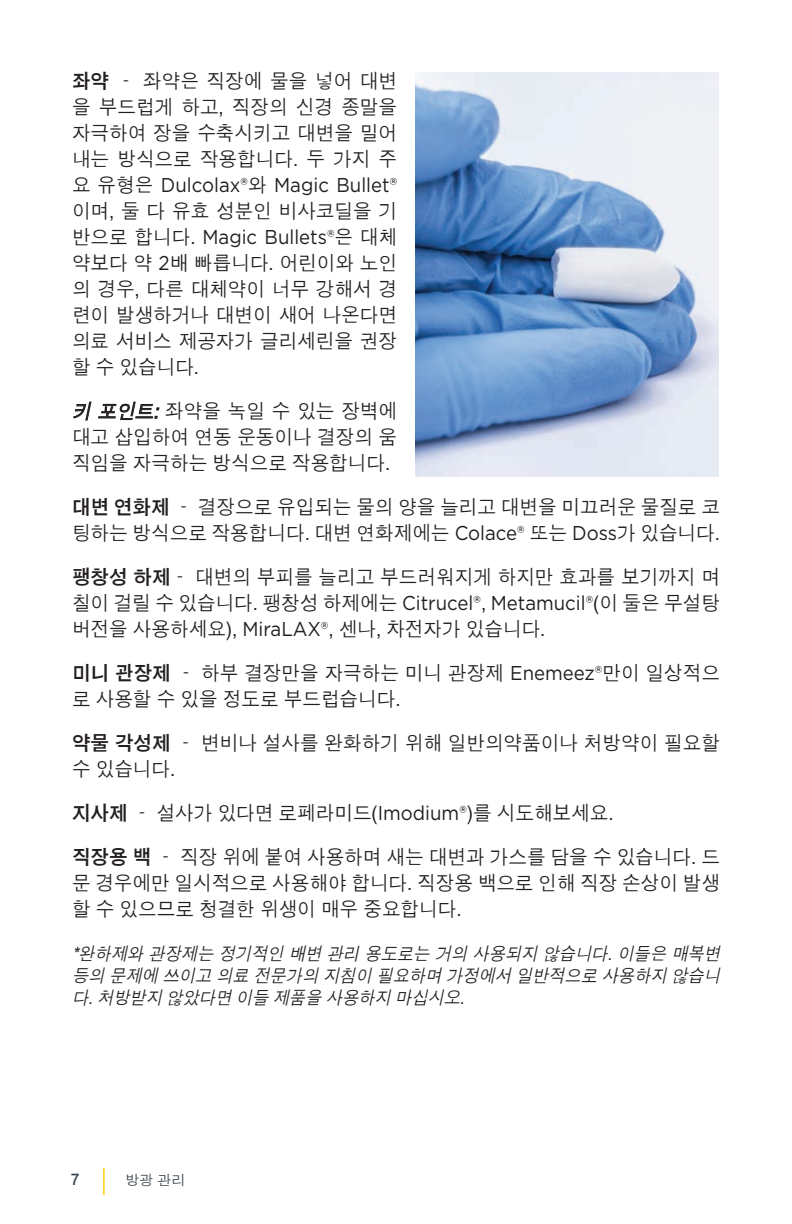
<style>
.page{position:relative;width:792px;height:1224px;background:#fff}
.page>*{position:absolute;margin:0;border:0;box-sizing:border-box;transform-origin:0 0}
.text{font:20px/26px "DFK Hei Md MAC KSC H";color:#231f20;text-align:justify;scale:.93 1}
.text-2{font:italic 18px/22px "DFK Hei Md MAC KSC H";color:#231f20;text-align:justify;scale:.9 1}
.t1{font:16px "DFK Hei Bd MAC KSC H";color:#3c454b}
.t2{font:14px "DFK Hei Md MAC KSC H";color:#3c454b}
.s1{font-family:"DFK Hei Bd MAC KSC H"}
.s2{font-family:"Gotham"}
.s3{font-style:italic}
</style>
<div class="page">
<hr style="left:103px;top:1168px;width:2px;height:27px;background:#fdd214">
<svg style="left:73px;top:401px;width:18px;height:20px"></svg>
<svg style="left:98px;top:401px;width:61px;height:19px"></svg>
<img style="left:415px;top:72px;width:304px;height:405px">
<p class="text" style="left:72px;top:69px;width:351px"><span class="s1">좌약</span> – 좌약은 직장에 물을 넣어 대변 을 부드럽게 하고, 직장의 신경 종말을 자극하여 장을 수축시키고 대변을 밀어 내는 방식으로 작용합니다. 두 가지 주 요 유형은 <span class="s2">Dulcolax®</span>와 <span class="s2">Magic Bullet® </span>이며, 둘 다 유효 성분인 비사코딜을 기 반으로 합니다. <span class="s2">Magic Bullets®</span>은 대체 약보다 약 <span class="s2">2</span>배 빠릅니다. 어린이와 노인 의 경우, 다른 대체약이 너무 강해서 경 련이 발생하거나 대변이 새어 나온다면 의료 서비스 제공자가 글리세린을 권장 할 수 있습니다.</p>
<p class="text" style="left:72px;top:399px;width:351px"><span class="s3">키 포인트:</span> 좌약을 녹일 수 있는 장벽에 대고 삽입하여 연동 운동이나 결장의 움 직임을 자극하는 방식으로 작용합니다.</p>
<p class="text" style="left:72px;top:495px;width:698px"><span class="s1">대변 연화제</span> – 결장으로 유입되는 물의 양을 늘리고 대변을 미끄러운 물질로 코 팅하는 방식으로 작용합니다. 대변 연화제에는 <span class="s2">Colace®</span> 또는 <span class="s2">Doss</span>가 있습니다.</p>
<p class="text" style="left:72px;top:565px;width:698px"><span class="s1">팽창성 하제</span>– 대변의 부피를 늘리고 부드러워지게 하지만 효과를 보기까지 며 칠이 걸릴 수 있습니다. 팽창성 하제에는 <span class="s2">Citrucel®</span>, <span class="s2">Metamucil®</span>(이 둘은 무설탕 버전을 사용하세요), <span class="s2">MiraLAX®</span>, 센나, 차전자가 있습니다.</p>
<p class="text" style="left:72px;top:661px;width:698px"><span class="s1">미니 관장제</span> – 하부 결장만을 자극하는 미니 관장제 <span class="s2">Enemeez®</span>만이 일상적으 로 사용할 수 있을 정도로 부드럽습니다.</p>
<p class="text" style="left:72px;top:731px;width:698px"><span class="s1">약물 각성제</span> – 변비나 설사를 완화하기 위해 일반의약품이나 처방약이 필요할 수 있습니다.</p>
<p class="text" style="left:72px;top:801px;width:584px"><span class="s1">지사제</span> – 설사가 있다면 로페라미드(<span class="s2">Imodium®</span>)를 시도해보세요.</p>
<p class="text" style="left:72px;top:845px;width:698px"><span class="s1">직장용 백</span> – 직장 위에 붙여 사용하며 새는 대변과 가스를 담을 수 있습니다. 드 문 경우에만 일시적으로 사용해야 합니다. 직장용 백으로 인해 직장 손상이 발생 할 수 있으므로 청결한 위생이 매우 중요합니다.</p>
<p class="text-2" style="left:72px;top:943px;width:726px">*완하제와 관장제는 정기적인 배변 관리 용도로는 거의 사용되지 않습니다. 이들은 매복변 등의 문제에 쓰이고 의료 전문가의 지침이 필요하며 가정에서 일반적으로 사용하지 않습니 다.처방받지 않았다면 이들 제품을 사용하지 마십시오.</p>
<p class="t1" style="left:71px;top:1171px;width:10px">7</p>
<p class="t2" style="left:126px;top:1172px;width:61px">방광 관리</p>
</div>
